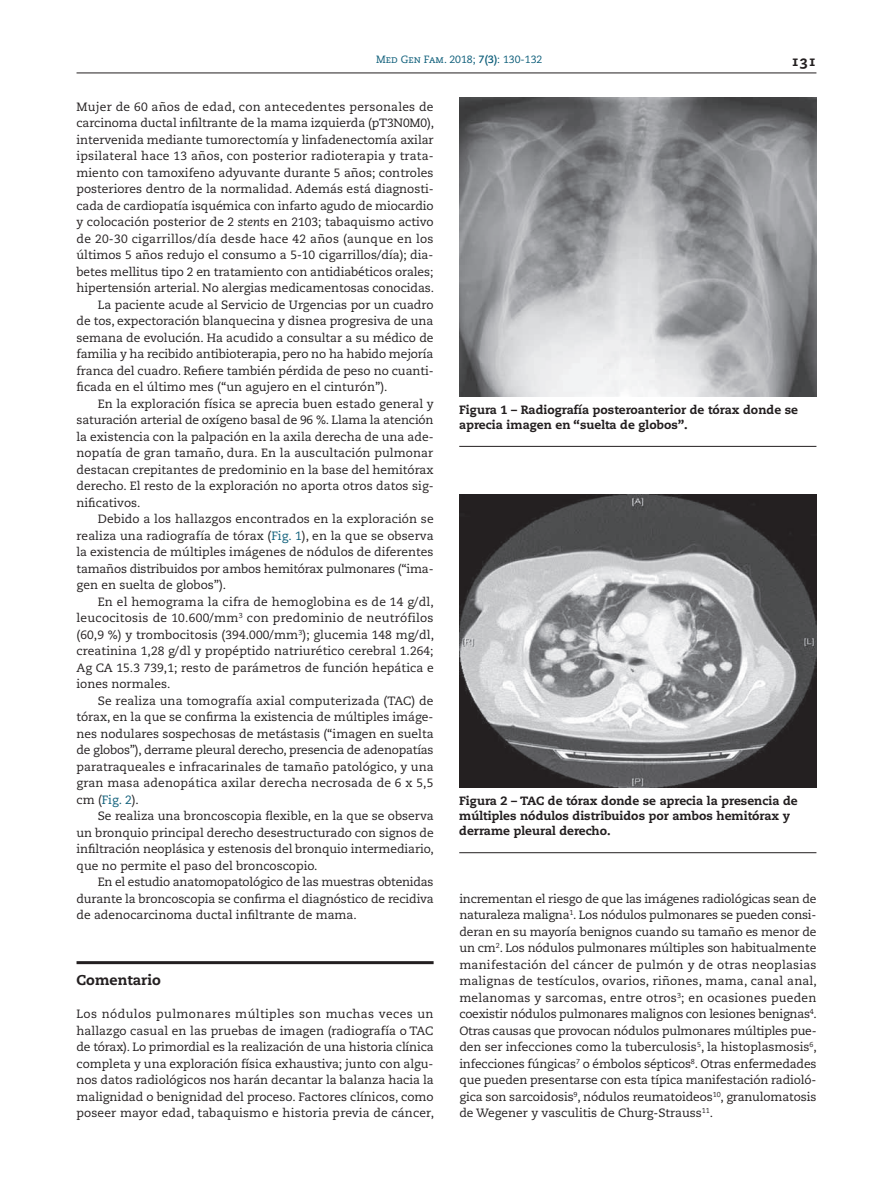
<style>
.page{position:relative;width:893px;height:1191px;background:#fff}
.page>*{position:absolute;margin:0;border:0;box-sizing:border-box;transform-origin:0 0}
.t1{font:800 14.25px "Caecilia";color:#231f20}
.t2{font:14.25px "Caecilia Heavy SC";color:#231f20}
.t3{font:12px/16.5px "Caecilia";color:#231f20;text-align:justify}
.t4{font:800 12px/15px "Caecilia";color:#231f20}
.t5{font:12px "Caecilia";letter-spacing:.02em;color:#231f20}
.t6{font:10.5px "Caecilia";color:#0c5d79}
.s1{font-family:"Caecilia Roman SC"}
.s2{font-weight:700}
.s3{font-style:italic}
.s4{color:#0c5d79}
</style>
<div class="page">
<hr style="left:77px;top:73px;width:739px;height:1px;background:#231f20">
<hr style="left:77px;top:961px;width:357px;height:3px;background:#231f20">
<hr style="left:459px;top:446px;width:357px;height:1px;background:#231f20">
<hr style="left:459px;top:852px;width:357px;height:1px;background:#231f20">
<img style="left:459px;top:494px;width:357px;height:293px">
<img style="left:459px;top:98px;width:357px;height:298px">
<p class="t6" style="left:376px;top:53px;width:168px"><span class="s1">Med Gen Fam.</span> 2018; <span class="s2">7(3)</span>: 130-132</p>
<p class="t2" style="left:791px;top:52px;width:27px">131</p>
<p class="t3" style="left:77px;top:98px;width:359px">Mujer de 60 años de edad, con antecedentes personales de</p>
<p class="t3" style="left:77px;top:115px;width:359px">carcinoma ductal infiltrante de la mama izquierda (pT3N0M0),</p>
<p class="t3" style="left:77px;top:131px;width:359px">intervenida mediante tumorectomía y linfadenectomía axilar</p>
<p class="t3" style="left:77px;top:148px;width:359px">ipsilateral hace 13 años, con posterior radioterapia y trata-</p>
<p class="t3" style="left:77px;top:164px;width:358px">miento con tamoxifeno adyuvante durante 5 años; controles</p>
<p class="t3" style="left:77px;top:181px;width:359px">posteriores dentro de la normalidad. Además está diagnosti-</p>
<p class="t3" style="left:77px;top:197px;width:359px">cada de cardiopatía isquémica con infarto agudo de miocardio</p>
<p class="t3" style="left:77px;top:214px;width:359px">y colocación posterior de 2 <span class="s3">stents</span> en 2103; tabaquismo activo</p>
<p class="t5" style="left:77px;top:231px;width:359px">de 20-30 cigarrillos/día desde hace 42 años (aunque en los</p>
<p class="t3" style="left:77px;top:247px;width:358px">últimos 5 años redujo el consumo a 5-10 cigarrillos/día); dia-</p>
<p class="t3" style="left:77px;top:263px;width:358px">betes mellitus tipo 2 en tratamiento con antidiabéticos orales;</p>
<p class="t3" style="left:77px;top:280px;width:359px">hipertensión arterial. No alergias medicamentosas conocidas.</p>
<p class="t3" style="left:98px;top:296px;width:337px">La paciente acude al Servicio de Urgencias por un cuadro</p>
<p class="t3" style="left:77px;top:313px;width:358px">de tos, expectoración blanquecina y disnea progresiva de una</p>
<p class="t3" style="left:77px;top:329px;width:359px">semana de evolución. Ha acudido a consultar a su médico de</p>
<p class="t3" style="left:77px;top:346px;width:358px">familia y ha recibido antibioterapia, pero no ha habido mejoría</p>
<p class="t3" style="left:77px;top:362px;width:359px">franca del cuadro. Refiere también pérdida de peso no cuanti-</p>
<p class="t3" style="left:77px;top:379px;width:312px">ficada en el último mes (“un agujero en el cinturón”).</p>
<p class="t3" style="left:98px;top:395px;width:337px">En la exploración física se aprecia buen estado general y</p>
<p class="t3" style="left:77px;top:412px;width:359px">saturación arterial de oxígeno basal de 96 %. Llama la atención</p>
<p class="t3" style="left:77px;top:428px;width:359px">la existencia con la palpación en la axila derecha de una ade-</p>
<p class="t3" style="left:77px;top:445px;width:358px">nopatía de gran tamaño, dura. En la auscultación pulmonar</p>
<p class="t3" style="left:77px;top:461px;width:359px">destacan crepitantes de predominio en la base del hemitórax</p>
<p class="t3" style="left:77px;top:478px;width:359px">derecho. El resto de la exploración no aporta otros datos sig-</p>
<p class="t3" style="left:77px;top:494px;width:65px">nificativos.</p>
<p class="t3" style="left:98px;top:511px;width:337px">Debido a los hallazgos encontrados en la exploración se</p>
<p class="t3" style="left:77px;top:527px;width:359px">realiza una radiografía de tórax (<span class="s4">Fig. 1</span>), en la que se observa</p>
<p class="t3" style="left:77px;top:544px;width:359px">la existencia de múltiples imágenes de nódulos de diferentes</p>
<p class="t3" style="left:77px;top:560px;width:359px">tamaños distribuidos por ambos hemitórax pulmonares (“ima-</p>
<p class="t3" style="left:77px;top:577px;width:151px">gen en suelta de globos”).</p>
<p class="t3" style="left:98px;top:593px;width:338px">En el hemograma la cifra de hemoglobina es de 14 g/dl,</p>
<p class="t5" style="left:77px;top:611px;width:359px">leucocitosis de 10.600/mm<sup>3</sup> con predominio de neutrófilos</p>
<p class="t3" style="left:77px;top:626px;width:359px">(60,9 %) y trombocitosis (394.000/mm<sup>3</sup>); glucemia 148 mg/dl,</p>
<p class="t3" style="left:77px;top:643px;width:359px">creatinina 1,28 g/dl y propéptido natriurético cerebral 1.264;</p>
<p class="t3" style="left:77px;top:659px;width:359px">Ag CA 15.3 739,1; resto de parámetros de función hepática e</p>
<p class="t3" style="left:77px;top:676px;width:95px">iones normales.</p>
<p class="t3" style="left:98px;top:692px;width:337px">Se realiza una tomografía axial computerizada (TAC) de</p>
<p class="t3" style="left:77px;top:709px;width:358px">tórax, en la que se confirma la existencia de múltiples imáge-</p>
<p class="t3" style="left:77px;top:725px;width:359px">nes nodulares sospechosas de metástasis (“imagen en suelta</p>
<p class="t3" style="left:77px;top:742px;width:359px">de globos”), derrame pleural derecho, presencia de adenopatías</p>
<p class="t3" style="left:77px;top:758px;width:359px">paratraqueales e infracarinales de tamaño patológico, y una</p>
<p class="t3" style="left:77px;top:775px;width:358px">gran masa adenopática axilar derecha necrosada de 6 x 5,5</p>
<p class="t3" style="left:77px;top:791px;width:64px">cm (<span class="s4">Fig. 2</span>).</p>
<p class="t3" style="left:98px;top:808px;width:337px">Se realiza una broncoscopia flexible, en la que se observa</p>
<p class="t3" style="left:77px;top:824px;width:359px">un bronquio principal derecho desestructurado con signos de</p>
<p class="t3" style="left:77px;top:841px;width:359px">infiltración neoplásica y estenosis del bronquio intermediario,</p>
<p class="t3" style="left:77px;top:857px;width:243px">que no permite el paso del broncoscopio.</p>
<p class="t3" style="left:98px;top:874px;width:337px">En el estudio anatomopatológico de las muestras obtenidas</p>
<p class="t3" style="left:77px;top:890px;width:359px">durante la broncoscopia se confirma el diagnóstico de recidiva</p>
<p class="t3" style="left:77px;top:907px;width:282px">de adenocarcinoma ductal infiltrante de mama.</p>
<p class="t4" style="left:459px;top:402px;width:340px">Figura 1 – Radiografía posteroanterior de tórax donde se aprecia imagen en “suelta de globos”.</p>
<p class="t4" style="left:459px;top:794px;width:340px">Figura 2 – TAC de tórax donde se aprecia la presencia de múltiples nódulos distribuidos por ambos hemitórax y derrame pleural derecho.</p>
<p class="t3" style="left:459px;top:890px;width:359px">incrementan el riesgo de que las imágenes radiológicas sean de naturaleza maligna<sup>1</sup>. Los nódulos pulmonares se pueden consi&shy;deran en su mayoría benignos cuando su tamaño es menor de un cm<sup>2</sup>. Los nódulos pulmonares múltiples son habitualmente manifestación del cáncer de pulmón y de otras neoplasias malignas de testículos, ovarios, riñones, mama, canal anal, melanomas y sarcomas, entre otros<sup>3</sup>; en ocasiones pueden coexistir nódulos pulmonares malignos con lesiones benignas<sup>4</sup>.<br>Otras causas que provocan nódulos pulmonares múltiples pue&shy;den ser infecciones como la tuberculosis<sup>5</sup>, la histoplasmosis<sup>6</sup>, infecciones fúngicas<sup>7</sup> o émbolos sépticos<sup>8</sup>. Otras enfermedades que pueden presentarse con esta típica manifestación radioló&shy;gica son sarcoidosis<sup>9</sup>, nódulos reumatoideos<sup>10</sup>, granulomatosis de Wegener y vasculitis de Churg-Strauss<sup>11</sup>.</p>
<p class="t1" style="left:77px;top:971px;width:86px">Comentario</p>
<p class="t3" style="left:77px;top:1006px;width:359px">Los nódulos pulmonares múltiples son muchas veces un hallazgo casual en las pruebas de imagen (radiografía o TAC de tórax). Lo primordial es la realización de una historia clínica completa y una exploración física exhaustiva; junto con algu&shy;nos datos radiológicos nos harán decantar la balanza hacia la malignidad o benignidad del proceso. Factores clínicos, como poseer mayor edad, tabaquismo e historia previa de cáncer,</p>
</div>
